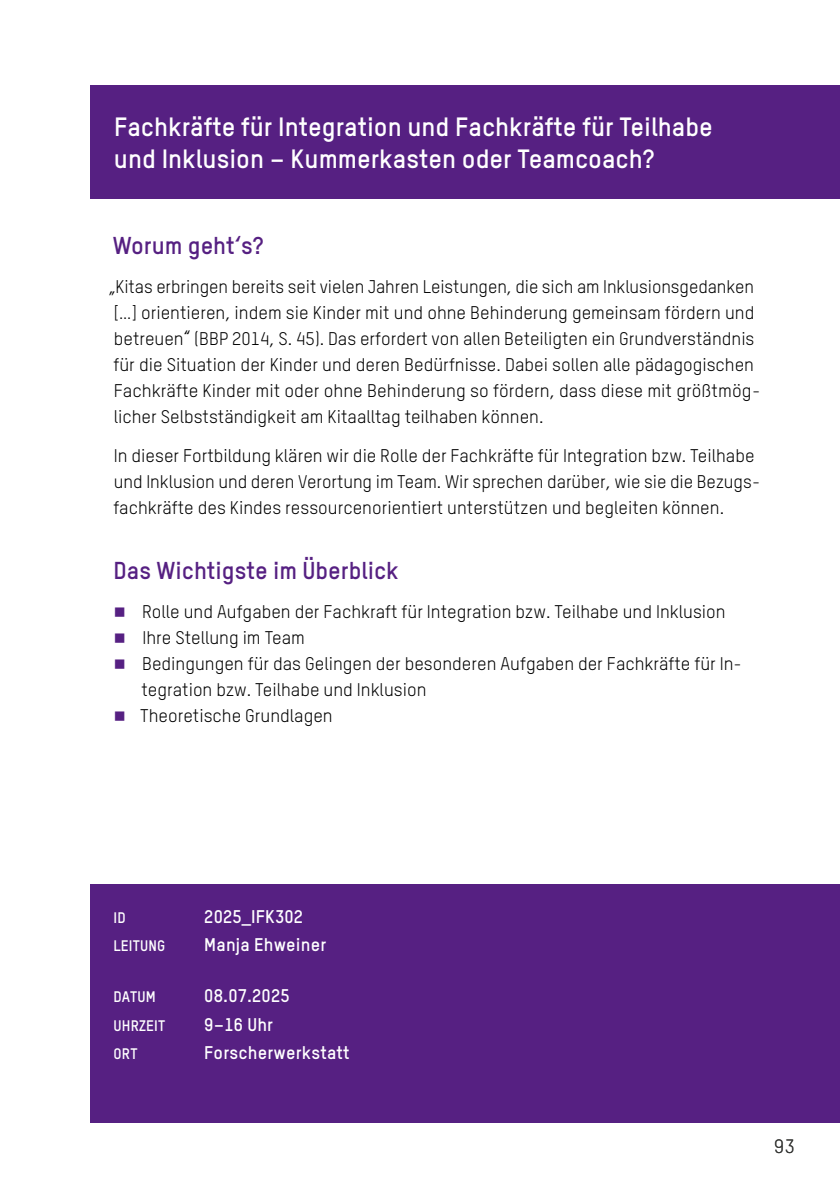
<style>
.page{position:relative;width:840px;height:1191px;background:#fff}
.page>*{position:absolute;margin:0;border:0;box-sizing:border-box;transform-origin:0 0}
.t1{font:700 26px/32px "TSTAR";color:#fff}
.t2{font:700 24px "TSTAR";color:#562082}
.t3{font:19px "TSTAR";color:#383937}
.t4{font:18px/26px "TSTAR";color:#000}
.t5{font:700 18px "TSTAR";letter-spacing:.01em;color:#fff}
.t6{font:700 15px "TSTAR";letter-spacing:.01em;color:#fff}
</style>
<div class="page">
<div style="left:91px;top:85px;width:748px;height:113px;background:#562082"></div>
<div style="left:91px;top:884px;width:748px;height:239px;background:#562082"></div>
<h1 class="t1" style="left:114px;top:110px;width:600px">Fachkräfte für Integration und Fachkräfte für Teilhabe und Inklusion – Kummerkasten oder Teamcoach?</h1>
<h2 class="t2" style="left:113px;top:230px;width:152px">Worum geht‘s?</h2>
<p class="t4" style="left:109px;top:273px;width:652px">„Kitas erbringen bereits seit vielen Jahren Leistungen, die sich am Inklusionsgedanken […] orientieren, indem sie Kinder mit und ohne Behinderung gemeinsam fördern und betreuen“ (BBP 2014, S. 45). Das erfordert von allen Beteiligten ein Grundverständnis für die Situation der Kinder und deren Bedürfnisse. Dabei sollen alle pädagogischen Fachkräfte Kinder mit oder ohne Behinderung so fördern, dass diese mit größtmög&shy;licher Selbstständigkeit am Kitaalltag teilhaben können.</p>
<p class="t4" style="left:113px;top:442px;width:648px">In dieser Fortbildung klären wir die Rolle der Fachkräfte für Integration bzw. Teilhabe und Inklusion und deren Verortung im Team. Wir sprechen darüber, wie sie die Bezugs&shy;fachkräfte des Kindes ressourcenorientiert unterstützen und begleiten können.</p>
<h2 class="t2" style="left:114px;top:555px;width:286px">Das Wichtigste im Überblick</h2>
<p class="t4" style="left:140px;top:598px;width:602px">Rolle und Aufgaben der Fachkraft für Integration bzw. Teilhabe und Inklusion Ihre Stellung im Team<br>Bedingungen für das Gelingen der besonderen Aufgaben der Fachkräfte für In&shy;tegration bzw. Teilhabe und Inklusion<br>Theoretische Grundlagen</p>
<p class="t6" style="left:113px;top:908px;width:14px">ID</p>
<p class="t5" style="left:204px;top:905px;width:100px">2025_IFK302</p>
<p class="t6" style="left:113px;top:936px;width:53px">LEITUNG</p>
<p class="t5" style="left:204px;top:933px;width:123px">Manja Ehweiner</p>
<p class="t6" style="left:113px;top:987px;width:44px">DATUM</p>
<p class="t5" style="left:204px;top:984px;width:87px">08.07.2025</p>
<p class="t6" style="left:113px;top:1016px;width:53px">UHRZEIT</p>
<p class="t5" style="left:204px;top:1013px;width:70px">9–16 Uhr</p>
<p class="t6" style="left:113px;top:1044px;width:26px">ORT</p>
<p class="t5" style="left:204px;top:1041px;width:147px">Forscherwerkstatt</p>
<p class="t3" style="left:773px;top:1134px;width:22px">93</p>
</div>
